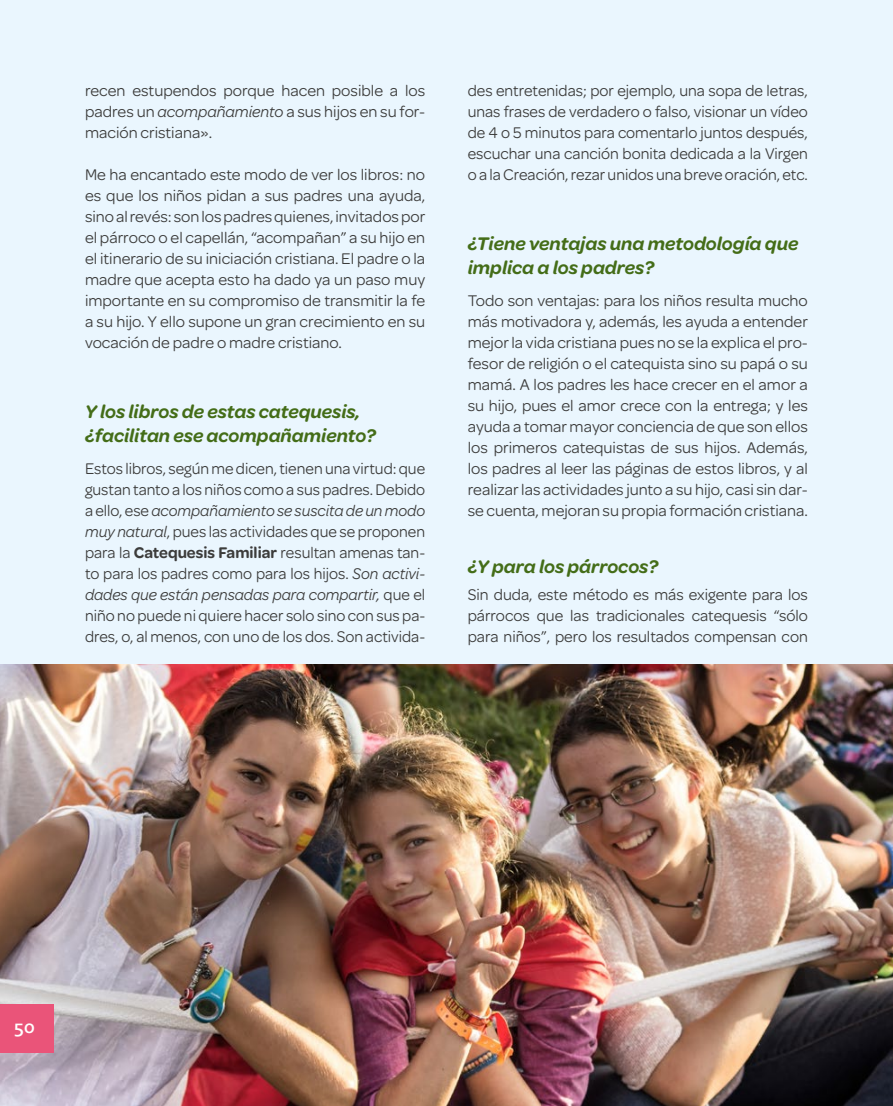
<style>
.page{position:relative;width:893px;height:1106px;background:#eaf6fe}
.page>*{position:absolute;margin:0;border:0;box-sizing:border-box;transform-origin:0 0}
.t1{font:italic 600 19.5px/24px "Omnes";color:#446d18}
.t2{font:700 18px "Caecilia LT Std";color:#fff}
.t3{font:16.5px/21px "Omnes";color:#3c3c3b;text-align:justify}
.s1{font-style:italic}
.s2{font-weight:600}
</style>
<div class="page">
<img style="left:0;top:664px;width:893px;height:442px">
<div style="left:0;top:1003px;width:54px;height:49px;background:#ea5479"></div>
<p class="t3" style="left:85px;top:79px;width:342px">recen estupendos porque hacen posible a los padres un <span class="s1">acompañamiento</span> a sus hijos en su for&shy;mación cristiana».</p>
<p class="t3" style="left:85px;top:163px;width:342px">Me ha encantado este modo de ver los libros: no es que los niños pidan a sus padres una ayuda, sino al revés: son los padres quienes, invitados por el párroco o el capellán, “acompañan” a su hijo en el itinerario de su iniciación cristiana. El padre o la madre que acepta esto ha dado ya un paso muy importante en su compromiso de transmitir la fe a su hijo. Y ello supone un gran crecimiento en su vocación de padre o madre cristiano.</p>
<p class="t1" style="left:85px;top:399px;width:292px">Y los libros de estas catequesis, ¿facilitan ese acompañamiento?</p>
<p class="t3" style="left:85px;top:457px;width:342px">Estos libros, según me dicen, tienen una virtud: que gustan tanto a los niños como a sus padres. Debido a ello, ese <span class="s1">acompañamiento se suscita de un modo muy natural</span>, pues las actividades que se proponen para la <span class="s2">Catequesis Familiar</span> resultan amenas tan&shy;to para los padres como para los hijos. <span class="s1">Son activi&shy;dades que están pensadas para compartir,</span> que el niño no puede ni quiere hacer solo sino con sus pa&shy;dres, o, al menos, con uno de los dos. Son activida-</p>
<p class="t3" style="left:468px;top:79px;width:342px">des entretenidas; por ejemplo, una sopa de letras, unas frases de verdadero o falso, visionar un vídeo de 4 o 5 minutos para comentarlo juntos después, escuchar una canción bonita dedicada a la Virgen o a la Creación, rezar unidos una breve oración, etc.</p>
<p class="t1" style="left:468px;top:231px;width:332px">¿Tiene ventajas una metodología que implica a los padres?</p>
<p class="t3" style="left:468px;top:289px;width:342px">Todo son ventajas: para los niños resulta mucho más motivadora y, además, les ayuda a entender mejor la vida cristiana pues no se la explica el pro&shy;fesor de religión o el catequista sino su papá o su mamá. A los padres les hace crecer en el amor a su hijo, pues el amor crece con la entrega; y les ayuda a tomar mayor conciencia de que son ellos los primeros catequistas de sus hijos. Además, los padres al leer las páginas de estos libros, y al realizar las actividades junto a su hijo, casi sin dar&shy;se cuenta, mejoran su propia formación cristiana.</p>
<p class="t1" style="left:468px;top:553px;width:192px">¿Y para los párrocos?</p>
<p class="t3" style="left:468px;top:583px;width:342px">Sin duda, este método es más exigente para los párrocos que las tradicionales catequesis “sólo para niños”, pero los resultados compensan con</p>
<p class="t2" style="left:13px;top:1015px;width:23px">50</p>
</div>
